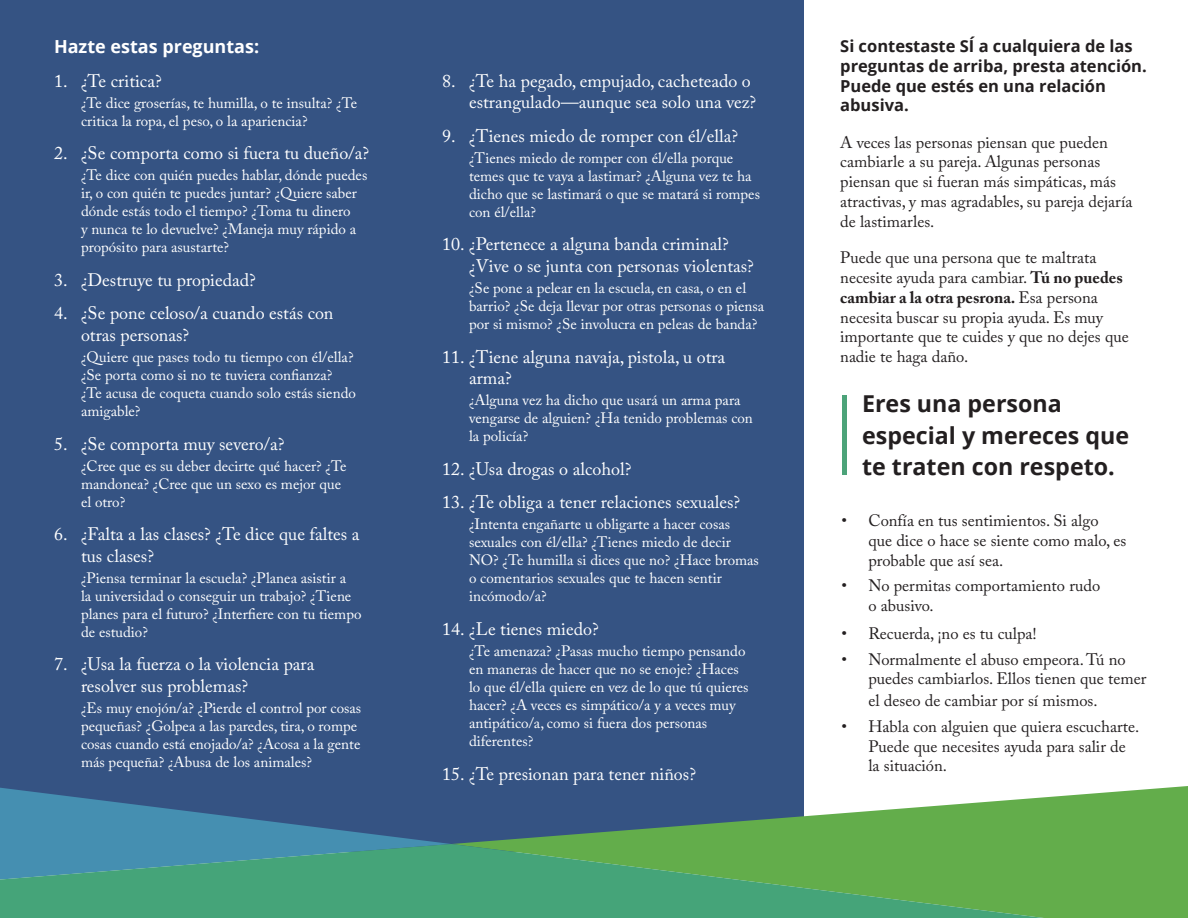
<style>
.page{position:relative;width:1188px;height:918px;background:#fff}
.page>*{position:absolute;margin:0;border:0;box-sizing:border-box;transform-origin:0 0}
.t1{font:700 23.25px/31.5px "Open Sans";color:#231f20}
.t2{font:18px/21.6px "Adobe Caslon Pro";color:#fff}
.t3{font:700 18px "Open Sans";color:#fff}
.t4{font:16.5px/19.8px "Adobe Caslon Pro";color:#231f20}
.t5{font:700 16.5px/19.8px "Open Sans";color:#231f20}
.t6{font:15px/18px "Adobe Caslon Pro";color:#fff}
.s1{font-weight:700}
</style>
<div class="page">
<div style="left:0;top:0;width:803px;height:852px;background:#355383"></div>
<svg style="left:0;top:788px;width:450px;height:56px"></svg>
<svg style="left:453px;top:786px;width:735px;height:132px;fill:#63ad4b"></svg>
<svg style="left:0;top:844px;width:1044px;height:74px;background:#4da472"></svg>
<hr style="left:843px;top:395px;width:4px;height:79px;background:#4ca379">
<p class="t3" style="left:54px;top:34px;width:207px">Hazte estas preguntas:</p>
<p class="t2" style="left:54px;top:70px;width:109px">1. ¿Te critica?</p>
<p class="t6" style="left:81px;top:94px;width:278px">¿Te dice groserías, te humilla, o te insulta? ¿Te critica la ropa, el peso, o la apariencia?</p>
<p class="t2" style="left:54px;top:142px;width:317px">2. ¿Se comporta como si fuera tu dueño/a?</p>
<p class="t6" style="left:81px;top:166px;width:288px">¿Te dice con quién puedes hablar, dónde puedes ir, o con quién te puedes juntar? ¿Quiere saber dónde estás todo el tiempo? ¿Toma tu dinero<br>y nunca te lo devuelve? ¿Maneja muy rápido a propósito para asustarte?</p>
<p class="t2" style="left:54px;top:269px;width:203px">3. ¿Destruye tu propiedad?</p>
<p class="t2" style="left:81px;top:302px;width:254px;text-indent:-27px">4. ¿Se pone celoso/a cuando estás con otras personas?</p>
<p class="t6" style="left:81px;top:348px;width:276px">¿Quiere que pases todo tu tiempo con él/ella? ¿Se porta como si no te tuviera confianza? ¿Te acusa de coqueta cuando solo estás siendo amigable?</p>
<p class="t2" style="left:54px;top:433px;width:232px">5. ¿Se comporta muy severo/a?</p>
<p class="t6" style="left:81px;top:457px;width:267px">¿Cree que es su deber decirte qué hacer? ¿Te mandonea? ¿Cree que un sexo es mejor que el otro?</p>
<p class="t2" style="left:81px;top:523px;width:280px;text-indent:-27px">6. ¿Falta a las clases? ¿Te dice que faltes a tus clases?</p>
<p class="t6" style="left:81px;top:569px;width:282px">¿Piensa terminar la escuela? ¿Planea asistir a<br>la universidad o conseguir un trabajo? ¿Tiene planes para el futuro? ¿Interfiere con tu tiempo de estudio?</p>
<p class="t2" style="left:81px;top:653px;width:235px;text-indent:-27px">7. ¿Usa la fuerza o la violencia para resolver sus problemas?</p>
<p class="t6" style="left:81px;top:699px;width:282px">¿Es muy enojón/a? ¿Pierde el control por cosas pequeñas? ¿Golpea a las paredes, tira, o rompe cosas cuando está enojado/a? ¿Acosa a la gente más pequeña? ¿Abusa de los animales?</p>
<p class="t2" style="left:442px;top:70px;width:316px;text-align:right">8. ¿Te ha pegado, empujado, cacheteado o estrangulado—aunque sea solo una vez?</p>
<p class="t2" style="left:442px;top:125px;width:298px">9. ¿Tienes miedo de romper con él/ella?</p>
<p class="t6" style="left:469px;top:149px;width:293px">¿Tienes miedo de romper con él/ella porque temes que te vaya a lastimar? ¿Alguna vez te ha dicho que se lastimará o que se matará si rompes con él/ella?</p>
<p class="t2" style="left:469px;top:233px;width:286px;text-indent:-27px">10. ¿Pertenece a alguna banda criminal? ¿Vive o se junta con personas violentas?</p>
<p class="t6" style="left:469px;top:279px;width:297px">¿Se pone a pelear en la escuela, en casa, o en el barrio? ¿Se deja llevar por otras personas o piensa por si mismo? ¿Se involucra en peleas de banda?</p>
<p class="t2" style="left:469px;top:346px;width:258px;text-indent:-27px">11. ¿Tiene alguna navaja, pistola, u otra arma?</p>
<p class="t6" style="left:469px;top:391px;width:285px">¿Alguna vez ha dicho que usará un arma para vengarse de alguien? ¿Ha tenido problemas con la policía?</p>
<p class="t2" style="left:442px;top:458px;width:191px">12. ¿Usa drogas o alcohol?</p>
<p class="t2" style="left:442px;top:491px;width:300px">13. ¿Te obliga a tener relaciones sexuales?</p>
<p class="t6" style="left:469px;top:515px;width:291px">¿Intenta engañarte u obligarte a hacer cosas sexuales con él/ella? ¿Tienes miedo de decir NO? ¿Te humilla si dices que no? ¿Hace bromas o comentarios sexuales que te hacen sentir incómodo/a?</p>
<p class="t2" style="left:442px;top:618px;width:158px">14. ¿Le tienes miedo?</p>
<p class="t6" style="left:469px;top:642px;width:281px">¿Te amenaza? ¿Pasas mucho tiempo pensando en maneras de hacer que no se enoje? ¿Haces lo que él/ella quiere en vez de lo que tú quieres hacer? ¿A veces es simpático/a y a veces muy antipático/a, como si fuera dos personas diferentes?</p>
<p class="t2" style="left:442px;top:763px;width:255px">15. ¿Te presionan para tener niños?</p>
<p class="t5" style="left:840px;top:36px;width:308px">Si contestaste SÍ a cualquiera de las preguntas de arriba, presta atención.<br>Puede que estés en una relación abusiva.</p>
<p class="t4" style="left:840px;top:132px;width:294px">A veces las personas piensan que pueden cambiarle a su pareja. Algunas personas piensan que si fueran más simpáticas, más atractivas, y mas agradables, su pareja dejaría de lastimarles.</p>
<p class="t4" style="left:840px;top:248px;width:290px">Puede que una persona que te maltrata necesite ayuda para cambiar. <span class="s1">Tú no puedes cambiar a la otra pesrona.</span> Esa persona necesita buscar su propia ayuda. Es muy importante que te cuides y que no dejes que nadie te haga daño.</p>
<p class="t1" style="left:862px;top:388px;width:269px">Eres una persona especial y mereces que te traten con respeto.</p>
<p class="t4" style="left:868px;top:510px;width:259px;text-indent:-27px">• Confía en tus sentimientos. Si algo que dice o hace se siente como malo, es probable que así sea.</p>
<p class="t4" style="left:868px;top:576px;width:233px;text-indent:-27px">• No permitas comportamiento rudo o abusivo.</p>
<p class="t4" style="left:841px;top:623px;width:197px">• Recuerda, ¡no es tu culpa!</p>
<p class="t4" style="left:868px;top:649px;width:279px;text-indent:-27px">• Normalmente el abuso empeora. Tú no puedes cambiarlos. Ellos tienen que temer</p>
<p class="t4" style="left:868px;top:690px;width:231px">el deseo de cambiar por sí mismos.</p>
<p class="t4" style="left:868px;top:716px;width:272px;text-indent:-27px">• Habla con alguien que quiera escucharte.<br>Puede que necesites ayuda para salir de la situación.</p>
</div>
